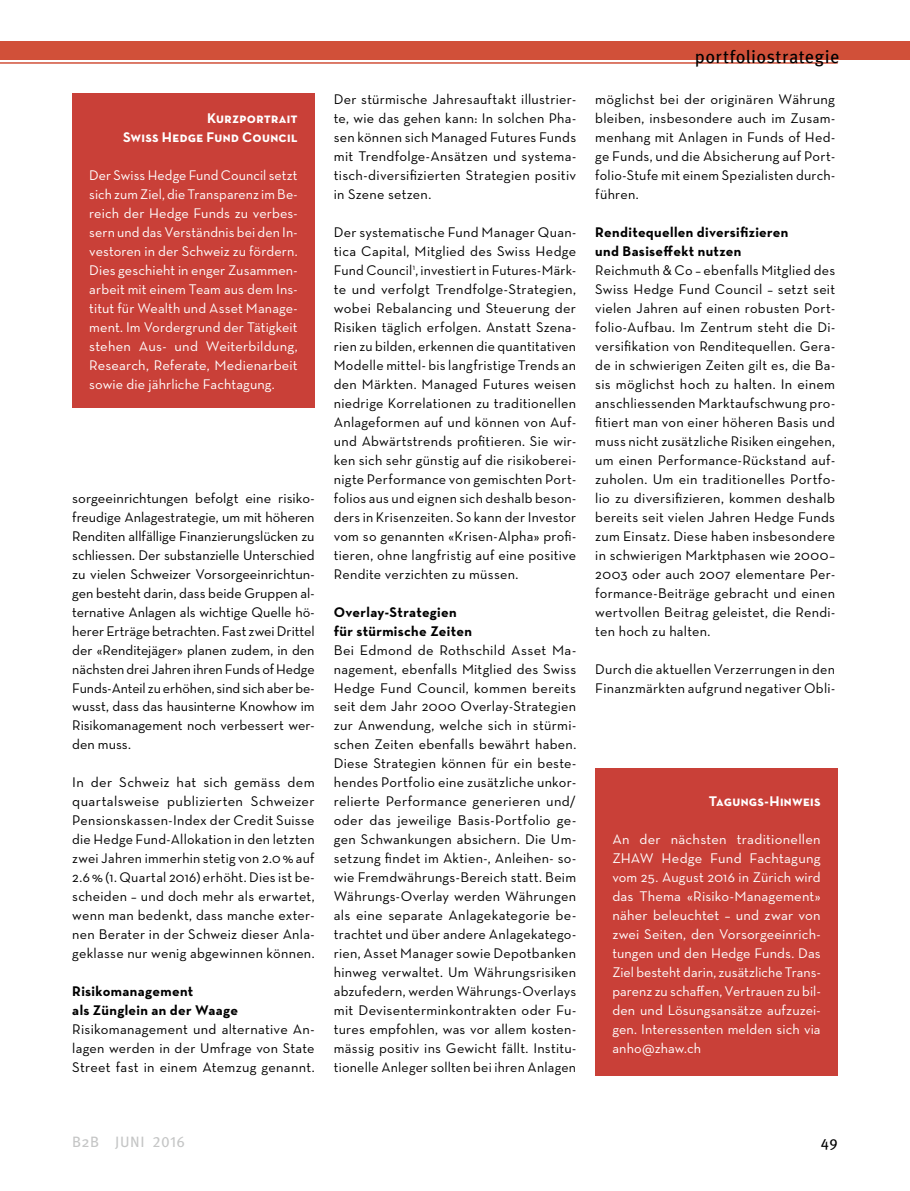
<style>
.page{position:relative;width:910px;height:1191px;background:#fff}
.page>*{position:absolute;margin:0;border:0;box-sizing:border-box;transform-origin:0 0}
.t1{font:18px "Meta Pro";letter-spacing:.02em;color:#000}
.t2{font:15px "Meta Pro";letter-spacing:.025em;color:#c5c6c6}
.t3{font:15px "Meta Pro";color:#000}
.t4{font:14.25px/19px "Neutra Text";letter-spacing:.015em;color:#000;text-align:justify}
.t5{font:14.25px/18.9px "Neutra Text";letter-spacing:.01em;color:#fff;text-align:justify}
.t6{font:700 14.25px/19px "Neutra Text";letter-spacing:.025em;color:#000}
.t7{font:14.25px/19px "Neutra Text Bold SC";letter-spacing:.02em;color:#fff;text-align:right}
</style>
<div class="page">
<hr style="left:0;top:62px;width:838px;height:2px;background:#d15039">
<div style="left:0;top:41px;width:910px;height:19px;background:#d15039"></div>
<div style="left:72px;top:94px;width:243px;height:314px;background:#c94038"></div>
<div style="left:595px;top:768px;width:243px;height:308px;background:#c94038"></div>
<p class="t7" style="left:123px;top:108px;width:176px">Kurzportrait<br>Swiss Hedge Fund Council</p>
<p class="t5" style="left:89px;top:165px;width:210px">Der Swiss Hedge Fund Council setzt sich zum Ziel, die Transparenz im Be&shy;reich der Hedge Funds zu verbes&shy;sern und das Verständnis bei den In&shy;vestoren in der Schweiz zu fördern.<br>Dies geschieht in enger Zusammen&shy;arbeit mit einem Team aus dem Ins&shy;titut für Wealth und Asset Manage&shy;ment. Im Vordergrund der Tätigkeit stehen Aus- und Weiterbildung, Research, Referate, Medienarbeit sowie die jährliche Fachtagung.</p>
<p class="t4" style="left:72px;top:488px;width:244px">sorgeeinrichtungen befolgt eine risiko&shy;freudige Anlagestrategie, um mit höheren Renditen allfällige Finanzierungslücken zu schliessen. Der substanzielle Unterschied zu vielen Schweizer Vorsorgeeinrichtun&shy;gen besteht darin, dass beide Gruppen al&shy;ternative Anlagen als wichtige Quelle hö&shy;herer Erträge betrachten. Fast zwei Drittel der «Renditejäger» planen zudem, in den nächsten drei Jahren ihren Funds of Hedge Funds-Anteil zu erhöhen, sind sich aber be&shy;wusst, dass das hausinterne Knowhow im Risikomanagement noch verbessert wer&shy;den muss.</p>
<p class="t4" style="left:72px;top:773px;width:244px">In der Schweiz hat sich gemäss dem quartalsweise publizierten Schweizer Pensionskassen-Index der Credit Suisse die Hedge Fund-Allokation in den letzten zwei Jahren immerhin stetig von 2.0% auf 2.6% (1. Quartal 2016) erhöht. Dies ist be&shy;scheiden – und doch mehr als erwartet, wenn man bedenkt, dass manche exter&shy;nen Berater in der Schweiz dieser Anla&shy;geklasse nur wenig abgewinnen können.</p>
<p class="t6" style="left:72px;top:981px;width:167px">Risikomanagement<br>als Zünglein an der Waage</p>
<p class="t4" style="left:72px;top:1019px;width:244px">Risikomanagement und alternative An&shy;lagen werden in der Umfrage von State Street fast in einem Atemzug genannt.</p>
<p class="t4" style="left:334px;top:89px;width:244px">Der stürmische Jahresauftakt illustrier&shy;te, wie das gehen kann: In solchen Pha&shy;sen können sich Managed Futures Funds mit Trendfolge-Ansätzen und systema&shy;tisch-diversifizierten Strategien positiv in Szene setzen.</p>
<p class="t4" style="left:334px;top:222px;width:244px">Der systematische Fund Manager Quan&shy;tica Capital, Mitglied des Swiss Hedge Fund Council<sup>1</sup>, investiert in Futures-Märk&shy;te und verfolgt Trendfolge-Strategien, wobei Rebalancing und Steuerung der Risiken täglich erfolgen. Anstatt Szena&shy;rien zu bilden, erkennen die quantitativen Modelle mittel- bis langfristige Trends an den Märkten. Managed Futures weisen niedrige Korrelationen zu traditionellen Anlageformen auf und können von Auf&shy;und Abwärtstrends profitieren. Sie wir&shy;ken sich sehr günstig auf die risikoberei&shy;nigte Performance von gemischten Port&shy;folios aus und eignen sich deshalb beson&shy;ders in Krisenzeiten. So kann der Investor vom so genannten «Krisen-Alpha» profi&shy;tieren, ohne langfristig auf eine positive Rendite verzichten zu müssen.</p>
<p class="t6" style="left:334px;top:602px;width:140px">Overlay-Strategien für stürmische Zeiten</p>
<p class="t4" style="left:334px;top:640px;width:244px">Bei Edmond de Rothschild Asset Ma&shy;nagement, ebenfalls Mitglied des Swiss Hedge Fund Council, kommen bereits seit dem Jahr 2000 Overlay-Strategien zur Anwendung, welche sich in stürmi&shy;schen Zeiten ebenfalls bewährt haben.<br>Diese Strategien können für ein beste&shy;hendes Portfolio eine zusätzliche unkor&shy;relierte Performance generieren und/ oder das jeweilige Basis-Portfolio ge&shy;gen Schwankungen absichern. Die Um&shy;setzung findet im Aktien-, Anleihen- so&shy;wie Fremdwährungs-Bereich statt. Beim Währungs-Overlay werden Währungen als eine separate Anlagekategorie be&shy;trachtet und über andere Anlagekatego&shy;rien, Asset Manager sowie Depotbanken hinweg verwaltet. Um Währungsrisiken abzufedern, werden Währungs-Overlays mit Devisenterminkontrakten oder Fu&shy;tures empfohlen, was vor allem kosten&shy;mässig positiv ins Gewicht fällt. Institu&shy;tionelle Anleger sollten bei ihren Anlagen</p>
<p class="t1" style="left:695px;top:46px;width:146px">portfoliostrategie</p>
<p class="t4" style="left:595px;top:89px;width:241px">möglichst bei der originären Währung bleiben, insbesondere auch im Zusam&shy;menhang mit Anlagen in Funds of Hed&shy;ge Funds, und die Absicherung auf Port&shy;folio-Stufe mit einem Spezialisten durch&shy;führen.</p>
<p class="t6" style="left:595px;top:222px;width:195px">Renditequellen diversifizieren und Basiseffekt nutzen</p>
<p class="t4" style="left:595px;top:260px;width:241px">Reichmuth &amp; Co – ebenfalls Mitglied des Swiss Hedge Fund Council – setzt seit vielen Jahren auf einen robusten Port&shy;folio-Aufbau. Im Zentrum steht die Di&shy;versifikation von Renditequellen. Gera&shy;de in schwierigen Zeiten gilt es, die Ba&shy;sis möglichst hoch zu halten. In einem anschliessenden Marktaufschwung pro&shy;fitiert man von einer höheren Basis und muss nicht zusätzliche Risiken eingehen, um einen Performance-Rückstand auf&shy;zuholen. Um ein traditionelles Portfo&shy;lio zu diversifizieren, kommen deshalb bereits seit vielen Jahren Hedge Funds zum Einsatz. Diese haben insbesondere in schwierigen Marktphasen wie 2000– 2003 oder auch 2007 elementare Per&shy;formance-Beiträge gebracht und einen wertvollen Beitrag geleistet, die Rendi&shy;ten hoch zu halten.</p>
<p class="t4" style="left:595px;top:659px;width:241px">Durch die aktuellen Verzerrungen in den<br>Finanzmärkten aufgrund negativer Obli-</p>
<p class="t7" style="left:709px;top:791px;width:113px">Tagungs-Hinweis</p>
<p class="t5" style="left:612px;top:829px;width:210px">An der nächsten traditionellen ZHAW Hedge Fund Fachtagung vom 25. August 2016 in Zürich wird das Thema «Risiko-Management» näher beleuchtet – und zwar von zwei Seiten, den Vorsorgeeinrich&shy;tungen und den Hedge Funds. Das Ziel besteht darin, zusätzliche Trans&shy;parenz zu schaffen, Vertrauen zu bil&shy;den und Lösungsansätze aufzuzei&shy;gen. Interessenten melden sich via anho@zhaw.ch</p>
<p class="t2" style="left:72px;top:1132px;width:114px">B2B JUNI 2016</p>
<p class="t3" style="left:821px;top:1132px;width:18px">49</p>
</div>
